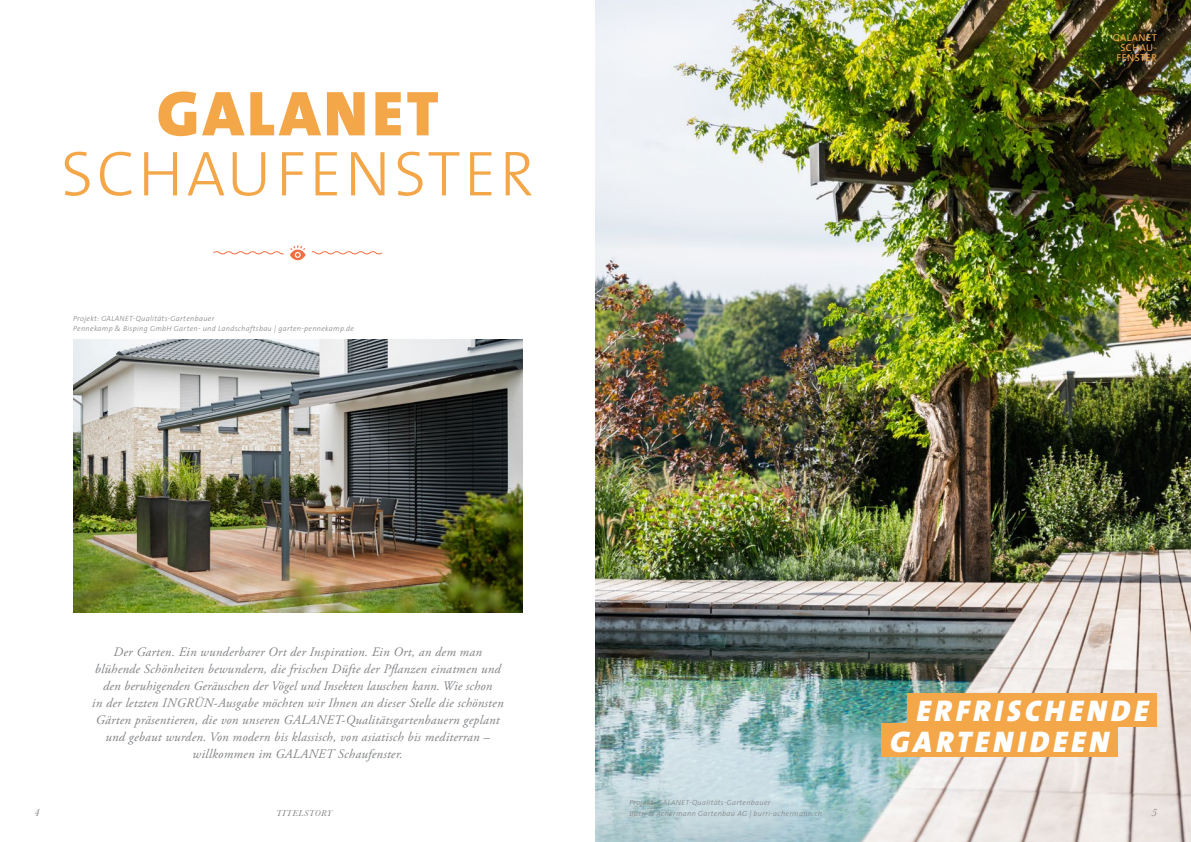
<style>
.page{position:relative;width:1191px;height:842px;background:#fff}
.page>*{position:absolute;margin:0;border:0;box-sizing:border-box;transform-origin:0 0}
._01_Headline{font:300 64px "The Sans B W3";letter-spacing:.05em;color:#f3a748}
._01_Headline-2{font:900 64px "The Sans B W9";letter-spacing:.055em;color:#f3a748}
._01_Headline-3{font:italic 900 30px "The Sans B W9";letter-spacing:.135em;color:#fff}
._04c_Zeischenheadlin{font:italic 13px/17px "Adobe Garamond Pro";letter-spacing:.02em;color:#808285;text-align:center}
.t1{font:italic 11px "Baskerville";color:#808285}
._01_Headline-4{font:10px "The Sans B W5 Plain";letter-spacing:.055em;color:#f3a748}
.t2{font:italic 9px "Baskerville";letter-spacing:.06em;color:#808285}
._05_Bildunterschrift{font:italic 300 7.5px/10.5px "The Sans B W3";letter-spacing:.04em;color:#808285}
</style>
<div class="page">
<img style="left:595px;top:0;width:596px;height:842px">
<img style="left:73px;top:340px;width:449px;height:273px">
<svg style="left:213px;top:245px;width:169px;height:15px"></svg>
<div style="left:907px;top:693px;width:250px;height:33px;background:#f3a748"></div>
<div style="left:881px;top:724px;width:236px;height:33px;background:#f3a748"></div>
<p class="_01_Headline-2" style="left:157px;top:73px;width:283px">GALANET</p>
<p class="_01_Headline" style="left:61px;top:133px;width:475px">SCHAUFENSTER</p>
<p class="_05_Bildunterschrift" style="left:73px;top:313px;width:282px">Projekt: GALANET-Qualitäts-Gartenbauer<br>Pennekamp &amp; Bisping GmbH Garten- und Landschaftsbau | garten-pennekamp.de</p>
<p class="_04c_Zeischenheadlin" style="left:92px;top:644px;width:413px">Der Garten. Ein wunderbarer Ort der Inspiration. Ein Ort, an dem man blühende Schönheiten bewundern, die frischen Düfte der Pflanzen einatmen und den beruhigenden Geräuschen der Vögel und Insekten lauschen kann. Wie schon<br>in der letzten INGRÜN-Ausgabe möchten wir Ihnen an dieser Stelle die schönsten Gärten präsentieren, die von unseren GALANET-Qualitätsgartenbauern geplant und gebaut wurden. Von modern bis klassisch, von asiatisch bis mediterran – willkommen im GALANET Schaufenster.</p>
<p class="_01_Headline-4" style="left:1113px;top:32px;width:45px">GALANET</p>
<p class="_01_Headline-4" style="left:1120px;top:42px;width:38px">SCHAU-</p>
<p class="_01_Headline-4" style="left:1116px;top:52px;width:42px">FENSTER</p>
<p class="_01_Headline-3" style="left:916px;top:691px;width:233px">ERFRISCHENDE</p>
<p class="_01_Headline-3" style="left:889px;top:721px;width:221px">GARTENIDEEN</p>
<p class="_05_Bildunterschrift" style="left:629px;top:797px;width:194px">Projekt: GALANET-Qualitäts-Gartenbauer<br>Burri &amp; Achermann Gartenbau AG | burri-achermann.ch</p>
<p class="t1" style="left:34px;top:805px;width:7px">4</p>
<p class="t2" style="left:276px;top:807px;width:58px">TITELSTORY</p>
<p class="t1" style="left:1151px;top:805px;width:7px">5</p>
</div>
